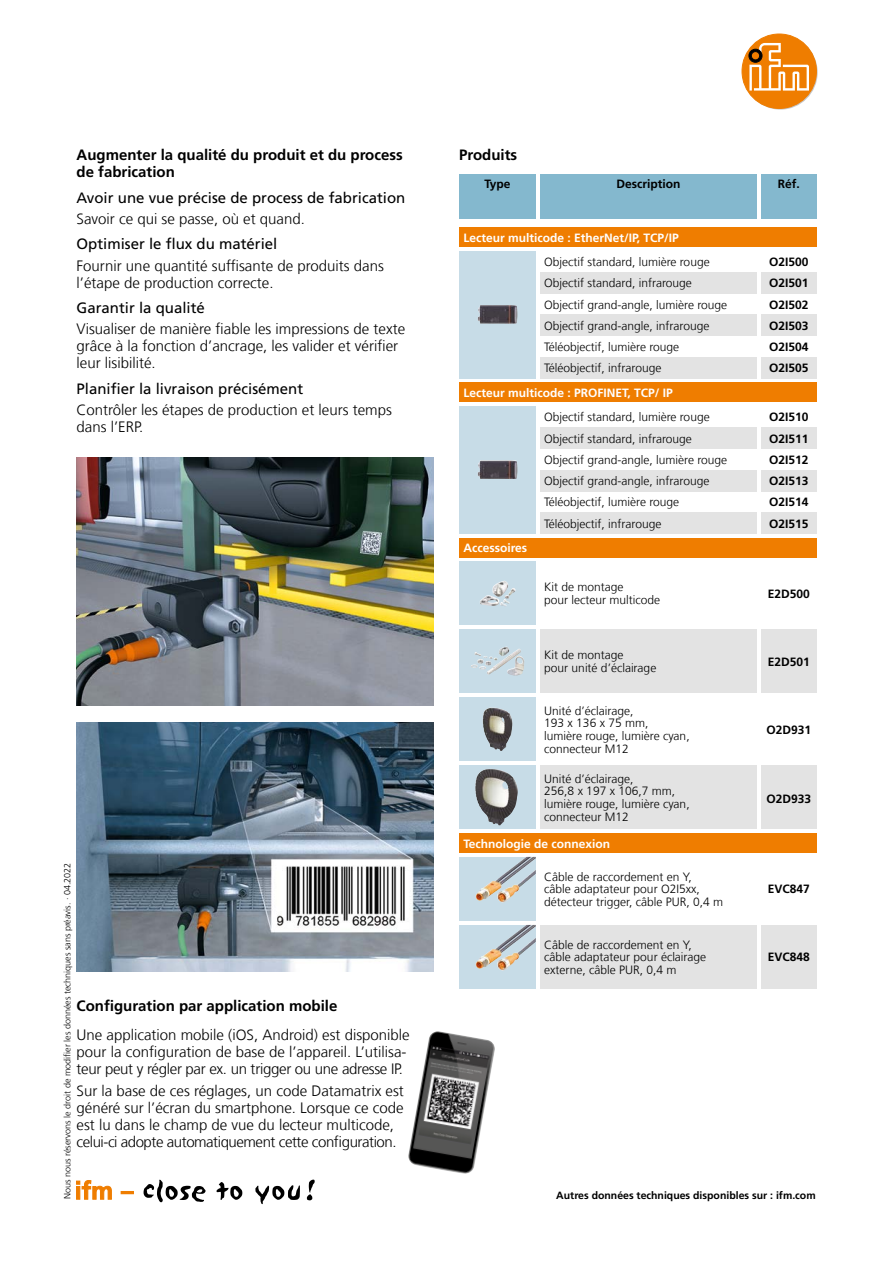
<style>
.page{position:relative;width:893px;height:1263px;background:#fff}
.page>*{position:absolute;margin:0;border:0;box-sizing:border-box;transform-origin:0 0}
.Fließtext{font:300 15px/17px "Frutiger LT Com";color:#000}
.Fließtext_Subheadlin{font:15px "Frutiger LT Com";color:#000}
.Fließtext_Headline{font:700 15px/17px "Frutiger LT Com";color:#000}
.Tabelle_Headline{font:700 15px "Frutiger LT Com";color:#000}
.Tabellentext_TAB{font:300 12px/12.8px "Frutiger LT Com";color:#000}
.BESTELLNUMMER{font:700 12px "Frutiger LT Com";color:#000}
.Tabelle_Subheadline{font:700 12px "Frutiger LT Com";color:#fff}
.Tabellenkopf{font:700 12px "Frutiger LT Com";color:#000}
.www-Zeile{font:700 10.5px "Frutiger LT Com";color:#000}
.Datum{font:300 9px "Frutiger LT Com";color:#000}
</style>
<div class="page">
<svg style="left:76px;top:1180px;width:36px;height:19px"></svg>
<svg style="left:121px;top:1191px;width:13px;height:3px"></svg>
<svg style="left:144px;top:1180px;width:62px;height:22px"></svg>
<svg style="left:217px;top:1182px;width:25px;height:18px"></svg>
<svg style="left:255px;top:1185px;width:45px;height:19px"></svg>
<svg style="left:307px;top:1179px;width:8px;height:21px"></svg>
<svg style="left:743px;top:35px;width:75px;height:75px"></svg>
<div style="left:742px;top:34px;width:74px;height:74px;background:#ef7d00;border-radius:50%"></div>
<div style="left:742px;top:34px;width:75px;height:75px;border:1px solid #ef7d00;border-radius:50%"></div>
<svg style="left:748px;top:43px;width:61px;height:48px"></svg>
<img style="left:77px;top:457px;width:357px;height:249px">
<img style="left:77px;top:723px;width:357px;height:249px">
<img style="left:408px;top:1031px;width:87px;height:143px">
<div style="left:761px;top:174px;width:55px;height:45px;background:#84b8ce"></div>
<div style="left:459px;top:227px;width:357px;height:20px;background:#ef7d00"></div>
<div style="left:761px;top:272px;width:55px;height:21px;background:#e3e3e3"></div>
<div style="left:540px;top:272px;width:217px;height:21px;background:#e3e3e3"></div>
<div style="left:761px;top:315px;width:55px;height:21px;background:#e3e3e3"></div>
<div style="left:540px;top:315px;width:217px;height:21px;background:#e3e3e3"></div>
<div style="left:761px;top:357px;width:55px;height:21px;background:#e3e3e3"></div>
<div style="left:540px;top:357px;width:217px;height:21px;background:#e3e3e3"></div>
<div style="left:459px;top:251px;width:77px;height:127px;background:#c7dce7"></div>
<img style="left:478px;top:305px;width:39px;height:19px">
<div style="left:459px;top:383px;width:357px;height:19px;background:#ef7d00"></div>
<div style="left:761px;top:427px;width:55px;height:22px;background:#e3e3e3"></div>
<div style="left:540px;top:427px;width:217px;height:22px;background:#e3e3e3"></div>
<div style="left:761px;top:470px;width:55px;height:21px;background:#e3e3e3"></div>
<div style="left:540px;top:470px;width:217px;height:21px;background:#e3e3e3"></div>
<div style="left:761px;top:512px;width:55px;height:22px;background:#e3e3e3"></div>
<div style="left:540px;top:512px;width:217px;height:22px;background:#e3e3e3"></div>
<div style="left:459px;top:406px;width:77px;height:128px;background:#c7dce7"></div>
<img style="left:478px;top:460px;width:39px;height:19px">
<div style="left:459px;top:174px;width:77px;height:45px;background:#84b8ce"></div>
<div style="left:540px;top:174px;width:217px;height:45px;background:#84b8ce"></div>
<div style="left:459px;top:561px;width:77px;height:64px;background:#c7dce7"></div>
<img style="left:480px;top:581px;width:36px;height:25px">
<div style="left:459px;top:833px;width:357px;height:20px;background:#ef7d00"></div>
<div style="left:459px;top:857px;width:77px;height:64px;background:#c7dce7"></div>
<img style="left:476px;top:857px;width:60px;height:45px">
<div style="left:761px;top:925px;width:55px;height:64px;background:#e3e3e3"></div>
<div style="left:540px;top:925px;width:217px;height:64px;background:#e3e3e3"></div>
<div style="left:459px;top:925px;width:77px;height:64px;background:#c7dce7"></div>
<img style="left:476px;top:925px;width:60px;height:45px">
<div style="left:459px;top:538px;width:357px;height:19px;background:#ef7d00"></div>
<div style="left:459px;top:629px;width:77px;height:64px;background:#c7dce7"></div>
<img style="left:474px;top:646px;width:47px;height:29px">
<div style="left:761px;top:629px;width:55px;height:64px;background:#e3e3e3"></div>
<div style="left:540px;top:629px;width:217px;height:64px;background:#e3e3e3"></div>
<div style="left:459px;top:697px;width:77px;height:64px;background:#c7dce7"></div>
<img style="left:483px;top:707px;width:29px;height:44px">
<svg style="left:459px;top:765px;width:77px;height:64px;background:#b7c7cf"></svg>
<img style="left:475px;top:769px;width:24px;height:56px">
<div style="left:761px;top:765px;width:55px;height:64px;background:#e3e3e3"></div>
<div style="left:540px;top:765px;width:217px;height:64px;background:#e3e3e3"></div>
<p class="Fließtext_Headline" style="left:77px;top:146px;width:328px">Augmenter la qualité du produit et du process de fabrication</p>
<p class="Fließtext_Subheadlin" style="left:77px;top:189px;width:330px">Avoir une vue précise de process de fabrication</p>
<p class="Fließtext" style="left:77px;top:210px;width:230px">Savoir ce qui se passe, où et quand.</p>
<p class="Fließtext_Subheadlin" style="left:77px;top:235px;width:202px">Optimiser le flux du matériel</p>
<p class="Fließtext" style="left:77px;top:257px;width:309px">Fournir une quantité suffisante de produits dans l’étape de production correcte.</p>
<p class="Fließtext_Subheadlin" style="left:77px;top:299px;width:130px">Garantir la qualité</p>
<p class="Fließtext" style="left:77px;top:321px;width:330px">Visualiser de manière fiable les impressions de texte grâce à la fonction d’ancrage, les valider et vérifier leur lisibilité.</p>
<p class="Fließtext_Subheadlin" style="left:77px;top:380px;width:228px">Planifier la livraison précisément</p>
<p class="Fließtext" style="left:77px;top:402px;width:317px">Contrôler les étapes de production et leurs temps dans l’ERP.</p>
<p class="Datum" style="left:62px;top:1199px;width:338px;rotate:-90deg">Nous nous réservons le droit de modifier les données techniques sans préavis. · 04.2022</p>
<p class="Tabelle_Headline" style="left:77px;top:996px;width:262px">Configuration par application mobile</p>
<p class="Fließtext" style="left:77px;top:1027px;width:335px">Une application mobile (iOS, Android) est disponible pour la configuration de base de l’appareil. L’utilisa&shy;teur peut y régler par ex. un trigger ou une adresse IP.</p>
<p class="Fließtext" style="left:77px;top:1082px;width:329px">Sur la base de ces réglages, un code Datamatrix est généré sur l’écran du smartphone. Lorsque ce code est lu dans le champ de vue du lecteur multicode, celui-ci adopte automatiquement cette configuration.</p>
<p class="Tabelle_Headline" style="left:459px;top:146px;width:60px">Produits</p>
<p class="Tabellenkopf" style="left:484px;top:176px;width:28px">Type</p>
<p class="Tabellenkopf" style="left:616px;top:176px;width:65px">Description</p>
<p class="Tabellenkopf" style="left:778px;top:176px;width:24px">Réf.</p>
<p class="Tabelle_Subheadline" style="left:463px;top:230px;width:217px">Lecteur multicode : EtherNet/IP, TCP/IP</p>
<p class="Tabellentext_TAB" style="left:544px;top:256px;width:167px">Objectif standard, lumière rouge</p>
<p class="BESTELLNUMMER" style="left:769px;top:255px;width:41px">O2I500</p>
<p class="Tabellentext_TAB" style="left:544px;top:277px;width:149px">Objectif standard, infrarouge</p>
<p class="BESTELLNUMMER" style="left:769px;top:276px;width:41px">O2I501</p>
<p class="Tabellentext_TAB" style="left:544px;top:298px;width:184px">Objectif grand-angle, lumière rouge</p>
<p class="BESTELLNUMMER" style="left:769px;top:297px;width:41px">O2I502</p>
<p class="Tabellentext_TAB" style="left:544px;top:319px;width:167px">Objectif grand-angle, infrarouge</p>
<p class="BESTELLNUMMER" style="left:769px;top:319px;width:41px">O2I503</p>
<p class="Tabellentext_TAB" style="left:544px;top:341px;width:136px">Téléobjectif, lumière rouge</p>
<p class="BESTELLNUMMER" style="left:769px;top:340px;width:41px">O2I504</p>
<p class="Tabellentext_TAB" style="left:544px;top:362px;width:119px">Téléobjectif, infrarouge</p>
<p class="BESTELLNUMMER" style="left:769px;top:361px;width:41px">O2I505</p>
<p class="Tabelle_Subheadline" style="left:463px;top:386px;width:211px">Lecteur multicode : PROFINET, TCP/ IP</p>
<p class="Tabellentext_TAB" style="left:544px;top:411px;width:167px">Objectif standard, lumière rouge</p>
<p class="BESTELLNUMMER" style="left:769px;top:410px;width:41px">O2I510</p>
<p class="Tabellentext_TAB" style="left:544px;top:432px;width:149px">Objectif standard, infrarouge</p>
<p class="BESTELLNUMMER" style="left:769px;top:431px;width:41px">O2I511</p>
<p class="Tabellentext_TAB" style="left:544px;top:453px;width:184px">Objectif grand-angle, lumière rouge</p>
<p class="BESTELLNUMMER" style="left:769px;top:452px;width:41px">O2I512</p>
<p class="Tabellentext_TAB" style="left:544px;top:475px;width:167px">Objectif grand-angle, infrarouge</p>
<p class="BESTELLNUMMER" style="left:769px;top:474px;width:41px">O2I513</p>
<p class="Tabellentext_TAB" style="left:544px;top:496px;width:136px">Téléobjectif, lumière rouge</p>
<p class="BESTELLNUMMER" style="left:769px;top:495px;width:41px">O2I514</p>
<p class="Tabellentext_TAB" style="left:544px;top:517px;width:119px">Téléobjectif, infrarouge</p>
<p class="BESTELLNUMMER" style="left:769px;top:516px;width:41px">O2I515</p>
<p class="Tabelle_Subheadline" style="left:463px;top:541px;width:65px">Accessoires</p>
<p class="Tabellentext_TAB" style="left:544px;top:581px;width:118px">Kit de montage<br>pour lecteur multicode</p>
<p class="Tabellentext_TAB" style="left:544px;top:649px;width:114px">Kit de montage<br>pour unité d’éclairage</p>
<p class="Tabellentext_TAB" style="left:544px;top:704px;width:147px">Unité d’éclairage,<br>193 x 136 x 75 mm,<br>lumière rouge, lumière cyan, connecteur M12</p>
<p class="Tabellentext_TAB" style="left:544px;top:772px;width:147px">Unité d’éclairage,<br>256,8 x 197 x 106,7 mm, lumière rouge, lumière cyan, connecteur M12</p>
<p class="Tabelle_Subheadline" style="left:463px;top:836px;width:148px">Technologie de connexion</p>
<p class="Tabellentext_TAB" style="left:544px;top:870px;width:180px">Câble de raccordement en Y,<br>câble adaptateur pour O2I5xx, détecteur trigger, câble PUR, 0,4 m</p>
<p class="Tabellentext_TAB" style="left:544px;top:938px;width:164px">Câble de raccordement en Y, câble adaptateur pour éclairage externe, câble PUR, 0,4 m</p>
<p class="BESTELLNUMMER" style="left:768px;top:586px;width:44px">E2D500</p>
<p class="BESTELLNUMMER" style="left:768px;top:654px;width:44px">E2D501</p>
<p class="BESTELLNUMMER" style="left:766px;top:722px;width:46px">O2D931</p>
<p class="BESTELLNUMMER" style="left:766px;top:792px;width:46px">O2D933</p>
<p class="BESTELLNUMMER" style="left:768px;top:882px;width:44px">EVC847</p>
<p class="BESTELLNUMMER" style="left:768px;top:950px;width:44px">EVC848</p>
<p class="www-Zeile" style="left:556px;top:1189px;width:261px">Autres données techniques disponibles sur : ifm.com</p>
</div>
